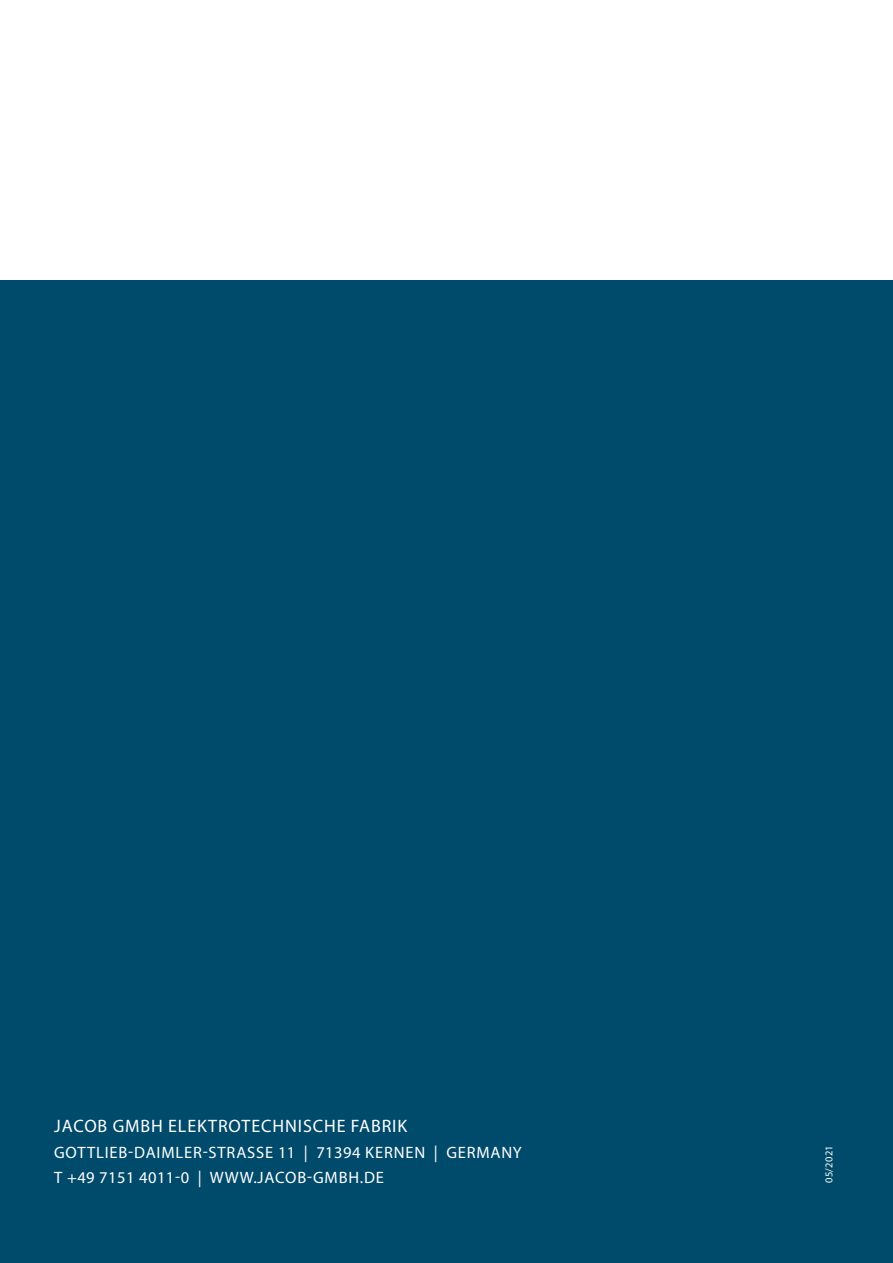
<style>
.page{position:relative;width:893px;height:1263px;background:#fff}
.page>*{position:absolute;margin:0;border:0;box-sizing:border-box;transform-origin:0 0}
.t1{font:18px "Myriad Pro";letter-spacing:.05em;color:#fff}
.t2{font:16.5px/25.5px "Myriad Pro";letter-spacing:.05em;color:#fff}
.t3{font:10.5px "Myriad Pro";letter-spacing:.03em;color:#fff}
</style>
<div class="page">
<div style="left:0;top:281px;width:893px;height:982px;background:#004b6c"></div>
<p class="t1" style="left:54px;top:1115px;width:355px">JACOB GMBH ELEKTROTECHNISCHE FABRIK</p>
<p class="t2" style="left:54px;top:1139px;width:469px">GOTTLIEB-DAIMLER-STRASSE 11 | 71394 KERNEN | GERMANY<br>T +49 7151 4011-0 | WWW.JACOB-GMBH.DE</p>
<p class="t3" style="left:823px;top:1183px;width:39px;rotate:-90deg">05/2021</p>
</div>
